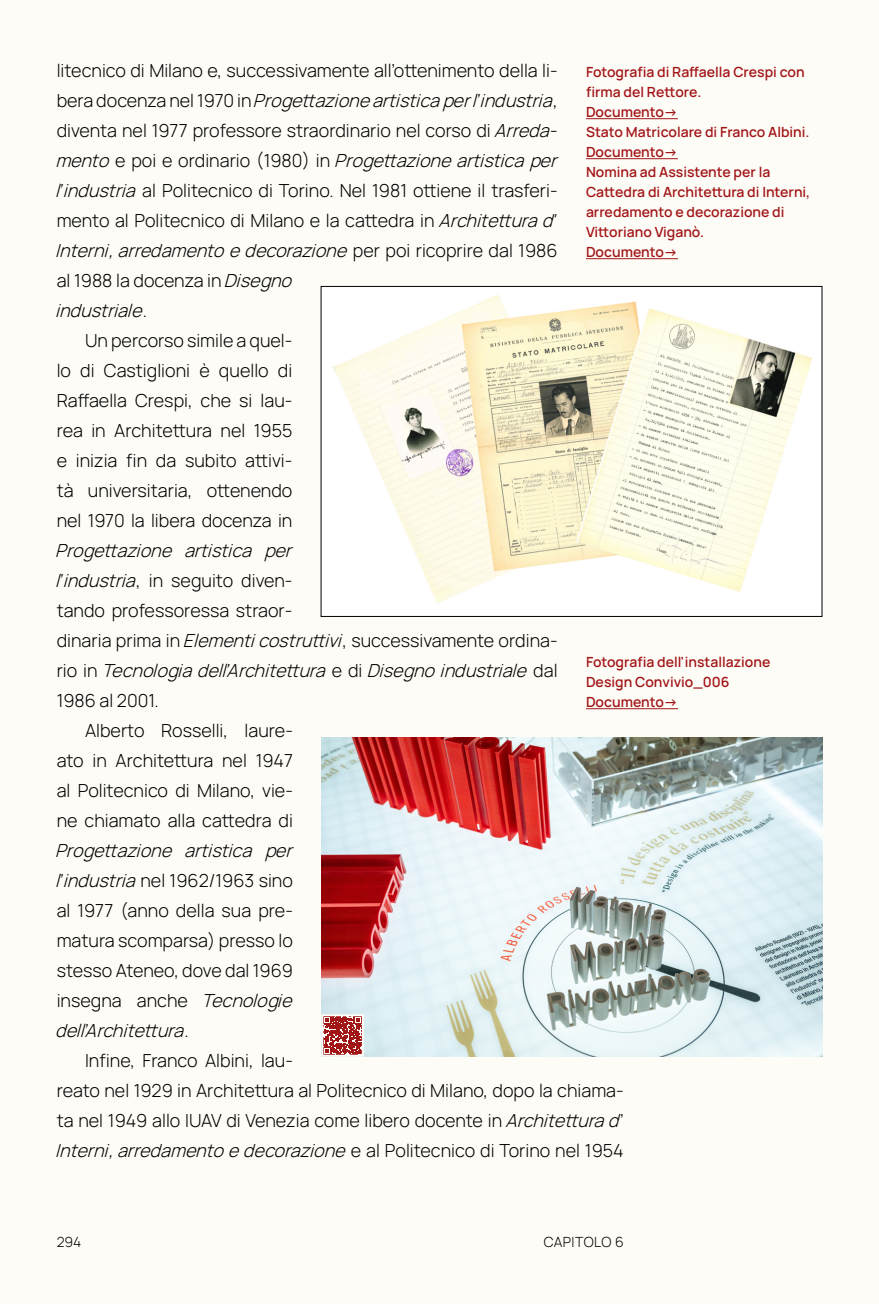
<style>
.page{position:relative;width:879px;height:1304px;background:#fdfcf7}
.page>*{position:absolute;margin:0;border:0;box-sizing:border-box;transform-origin:0 0}
.t1{font:300 18px/30px "Manrope";color:#000;text-align:justify}
.t2{font:italic 300 18px "Manrope";color:#000}
.t3{font:600 14px/20px "Manrope";color:#a21517}
.t4{font:300 14px "Manrope";letter-spacing:.03em;color:#000}
.s1{font-style:normal}
.s2{font-style:italic}
</style>
<div class="page">
<div style="left:321px;top:286px;width:501px;height:330px;background:#fff"></div>
<img style="left:333px;top:295px;width:480px;height:308px">
<hr style="left:586px;top:118px;width:92px;height:1px;background:#a21517">
<hr style="left:586px;top:158px;width:92px;height:1px;background:#a21517">
<hr style="left:586px;top:258px;width:92px;height:1px;background:#a21517">
<img style="left:321px;top:737px;width:501px;height:320px">
<hr style="left:586px;top:708px;width:92px;height:1px;background:#a21517">
<svg style="left:321px;top:1013px;width:44px;height:44px"></svg>
<p class="t1" style="left:57px;top:54px;width:502px">litecnico di Milano e, successivamente all’ottenimento della li-</p>
<p class="t2" style="left:57px;top:87px;width:502px"><span class="s1">bera docenza nel 1970 in</span> Progettazione artistica per l’industria<span class="s1">,</span></p>
<p class="t1" style="left:57px;top:114px;width:502px">diventa nel 1977 professore straordinario nel corso di <span class="s2">Arreda-</span></p>
<p class="t2" style="left:57px;top:147px;width:502px">mento <span class="s1">e poi e ordinario (1980) in</span> Progettazione artistica per</p>
<p class="t1" style="left:57px;top:174px;width:502px"><span class="s2">l’industria</span> al Politecnico di Torino. Nel 1981 ottiene il trasferi-</p>
<p class="t1" style="left:57px;top:204px;width:502px">mento al Politecnico di Milano e la cattedra in <span class="s2">Architettura d'</span></p>
<p class="t2" style="left:57px;top:237px;width:502px">Interni, arredamento e decorazione <span class="s1">per poi ricoprire dal 1986</span></p>
<p class="t1" style="left:57px;top:264px;width:237px">al 1988 la docenza in <span class="s2">Disegno</span></p>
<p class="t2" style="left:57px;top:297px;width:92px">industriale<span class="s1">.</span></p>
<p class="t1" style="left:85px;top:324px;width:209px">Un percorso simile a quel-</p>
<p class="t1" style="left:57px;top:354px;width:237px">lo di Castiglioni è quello di</p>
<p class="t1" style="left:57px;top:384px;width:237px">Raffaella Crespi, che si lau-</p>
<p class="t1" style="left:57px;top:414px;width:237px">rea in Architettura nel 1955</p>
<p class="t1" style="left:57px;top:444px;width:237px">e inizia fin da subito attivi-</p>
<p class="t1" style="left:57px;top:474px;width:237px">tà universitaria, ottenendo</p>
<p class="t1" style="left:57px;top:504px;width:237px">nel 1970 la libera docenza in</p>
<p class="t2" style="left:57px;top:537px;width:237px">Progettazione artistica per</p>
<p class="t1" style="left:57px;top:564px;width:237px"><span class="s2">l’industria</span>, in seguito diven-</p>
<p class="t1" style="left:57px;top:594px;width:237px">tando professoressa straor-</p>
<p class="t1" style="left:57px;top:624px;width:502px">dinaria prima in <span class="s2">Elementi costruttivi</span>, successivamente ordina-</p>
<p class="t2" style="left:57px;top:657px;width:502px"><span class="s1">rio in</span> Tecnologia dell’Architettura <span class="s1">e di</span> Disegno industriale <span class="s1">dal</span></p>
<p class="t1" style="left:57px;top:684px;width:104px">1986 al 2001.</p>
<p class="t1" style="left:85px;top:714px;width:209px">Alberto Rosselli, laure-</p>
<p class="t1" style="left:57px;top:744px;width:238px">ato in Architettura nel 1947</p>
<p class="t1" style="left:57px;top:774px;width:238px">al Politecnico di Milano, vie-</p>
<p class="t1" style="left:57px;top:804px;width:238px">ne chiamato alla cattedra di</p>
<p class="t1" style="left:57px;top:834px;width:238px"><span class="s2">Progettazione artistica per l’industria</span> nel 1962/1963 sino al 1977 (anno della sua pre&shy;matura scomparsa) presso lo stesso Ateneo, dove dal 1969 insegna anche <span class="s2">Tecnologie dell’Architettura</span>.</p>
<p class="t1" style="left:57px;top:1044px;width:568px;text-align:left;text-indent:28px">Infine, Franco Albini, lau-<br>reato nel 1929 in Architettura al Politecnico di Milano, dopo la chiama&shy;ta nel 1949 allo IUAV di Venezia come libero docente in <span class="s2">Architettura d</span>’ <span class="s2">Interni, arredamento e decorazione</span> e al Politecnico di Torino nel 1954</p>
<p class="t3" style="left:586px;top:61px;width:226px">Fotografia di Raffaella Crespi con firma del Rettore.<br>Documento-&gt;<br>Stato Matricolare di Franco Albini.<br>Documento-&gt;<br>Nomina ad Assistente per la<br>Cattedra di Architettura di Interni, arredamento e decorazione di<br>Vittoriano Viganò.<br>Documento-&gt;</p>
<p class="t3" style="left:586px;top:651px;width:186px">Fotografia dell'installazione<br>Design Convivio_006<br>Documento-&gt;</p>
<p class="t4" style="left:57px;top:1231px;width:26px">294</p>
<p class="t4" style="left:544px;top:1231px;width:81px">CAPITOLO 6</p>
</div>
